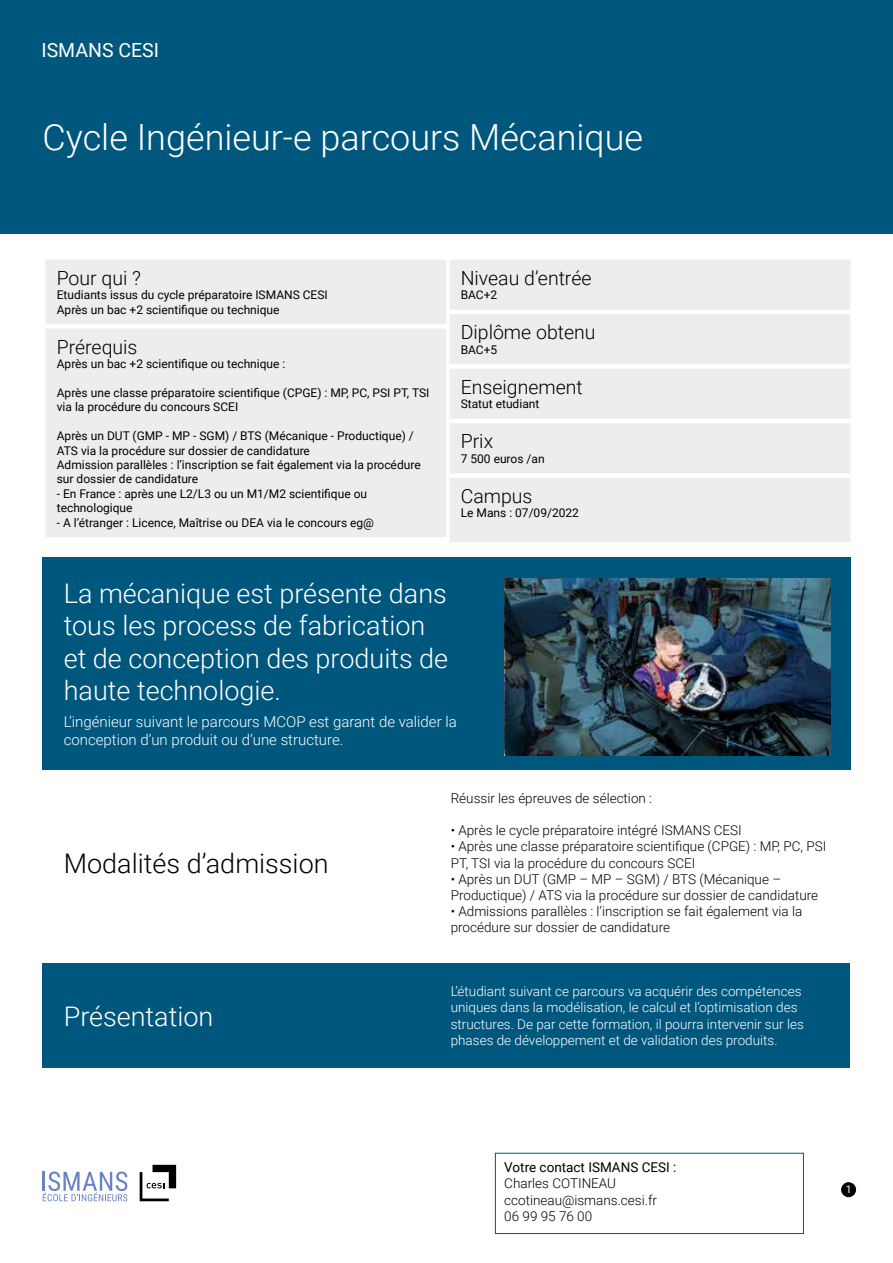
<style>
.page{position:relative;width:893px;height:1263px;background:#fff}
.page>*{position:absolute;margin:0;border:0;box-sizing:border-box;transform-origin:0 0}
.t1{font:300 36px "Roboto";color:#fff}
.t2{font:300 27px/32.4px "Roboto";color:#fff}
.t3{font:300 27px "Roboto";color:#000}
.t4{font:300 19.5px "Roboto";color:#000}
.t5{font:19.5px "Roboto";color:#fff}
.t6{font:300 15px/18px "Roboto";color:#fff}
.t7{font:300 13.5px/16.2px "Roboto";color:#000}
.t8{font:300 13.5px/16.2px "Roboto";color:#fff}
.t9{font:13.5px "Roboto";color:#000}
.t10{font:12px/14.4px "Roboto";color:#000}
.t11{font:10.5px "Roboto";color:#fff}
</style>
<div class="page">
<div style="left:841px;top:1182px;width:15px;height:15px;background:#000;border-radius:50%"></div>
<div style="left:0;top:0;width:893px;height:234px;background:#00577d"></div>
<div style="left:46px;top:260px;width:400px;height:277px;background:#ededed"></div>
<div style="left:46px;top:324px;width:400px;height:5px;background:#fff"></div>
<div style="left:450px;top:260px;width:400px;height:282px;background:#ededed"></div>
<hr style="left:449px;top:310px;width:401px;height:4px;background:#fff">
<div style="left:449px;top:364px;width:401px;height:5px;background:#fff"></div>
<hr style="left:449px;top:419px;width:401px;height:4px;background:#fff">
<div style="left:449px;top:473px;width:401px;height:5px;background:#fff"></div>
<div style="left:43px;top:557px;width:808px;height:213px;background:#00577d"></div>
<div style="left:43px;top:963px;width:807px;height:104px;background:#00577d"></div>
<img style="left:505px;top:579px;width:325px;height:176px">
<svg style="left:140px;top:1165px;width:36px;height:36px"></svg>
<svg style="left:43px;top:1171px;width:84px;height:30px"></svg>
<div style="left:495px;top:1153px;width:309px;height:81px;border:1px solid #00577d"></div>
<h3 class="t5" style="left:41px;top:43px;width:119px">ISMANS CESI</h3>
<h1 class="t1" style="left:43px;top:122px;width:602px">Cycle Ingénieur-e parcours Mécanique</h1>
<h3 class="t4" style="left:57px;top:270px;width:86px">Pour qui ?</h3>
<p class="t10" style="left:57px;top:289px;width:273px">Etudiants issus du cycle préparatoire ISMANS CESI<br>Après un bac +2 scientifique ou technique</p>
<h3 class="t4" style="left:57px;top:339px;width:82px">Prérequis</h3>
<p class="t10" style="left:57px;top:356px;width:230px">Après un bac +2 scientifique ou technique :</p>
<p class="t10" style="left:57px;top:385px;width:374px">Après une classe préparatoire scientifique (CPGE) : MP, PC, PSI PT, TSI via la procédure du concours SCEI</p>
<p class="t10" style="left:57px;top:428px;width:365px">Après un DUT (GMP - MP - SGM) / BTS (Mécanique - Productique) / ATS via la procédure sur dossier de candidature<br>Admission parallèles : l’inscription se fait également via la procédure sur dossier de candidature</p>
<p class="t10" style="left:57px;top:486px;width:312px">- En France : après une L2/L3 ou un M1/M2 scientifique ou technologique</p>
<p class="t10" style="left:57px;top:515px;width:319px">- A l’étranger : Licence, Maîtrise ou DEA via le concours eg@</p>
<h3 class="t4" style="left:461px;top:270px;width:132px">Niveau d’entrée</h3>
<p class="t10" style="left:461px;top:287px;width:38px">BAC+2</p>
<h3 class="t4" style="left:461px;top:324px;width:136px">Diplôme obtenu</h3>
<p class="t10" style="left:461px;top:342px;width:38px">BAC+5</p>
<h3 class="t4" style="left:461px;top:379px;width:124px">Enseignement</h3>
<p class="t10" style="left:461px;top:398px;width:80px">Statut etudiant</p>
<h3 class="t4" style="left:461px;top:434px;width:34px">Prix</h3>
<p class="t10" style="left:461px;top:451px;width:85px">7 500 euros /an</p>
<h3 class="t4" style="left:461px;top:488px;width:73px">Campus</h3>
<p class="t10" style="left:461px;top:505px;width:120px">Le Mans : 07/09/2022</p>
<h2 class="t2" style="left:64px;top:579px;width:386px">La mécanique est présente dans tous les process de fabrication et de conception des produits de haute technologie.</h2>
<p class="t6" style="left:64px;top:714px;width:394px">L’ingénieur suivant le parcours MCOP est garant de valider la conception d’un produit ou d’une structure.</p>
<h2 class="t3" style="left:64px;top:852px;width:266px">Modalités d’admission</h2>
<h2 class="t2" style="left:64px;top:1002px;width:151px">Présentation</h2>
<p class="t7" style="left:451px;top:791px;width:203px">Réussir les épreuves de sélection :</p>
<p class="t7" style="left:451px;top:823px;width:293px">• Après le cycle préparatoire intégré ISMANS CESI</p>
<p class="t7" style="left:451px;top:838px;width:377px">• Après une classe préparatoire scientifique (CPGE) : MP, PC, PSI<br>PT, TSI via la procédure du concours SCEI</p>
<p class="t7" style="left:451px;top:870px;width:369px">• Après un DUT (GMP – MP – SGM) / BTS (Mécanique –<br>Productique) / ATS via la procédure sur dossier de candidature</p>
<p class="t7" style="left:451px;top:904px;width:353px">• Admissions parallèles : l’inscription se fait également via la procédure sur dossier de candidature</p>
<p class="t8" style="left:451px;top:984px;width:355px">L’étudiant suivant ce parcours va acquérir des compétences uniques dans la modélisation, le calcul et l’optimisation des structures. De par cette formation, il pourra intervenir sur les phases de développement et de validation des produits.</p>
<p class="t9" style="left:504px;top:1158px;width:174px">Votre contact ISMANS CESI :</p>
<p class="t7" style="left:504px;top:1177px;width:154px">Charles COTINEAU ccotineau@ismans.cesi.fr<br>06 99 95 76 00</p>
<p class="t11" style="left:846px;top:1185px;width:7px">1</p>
</div>
